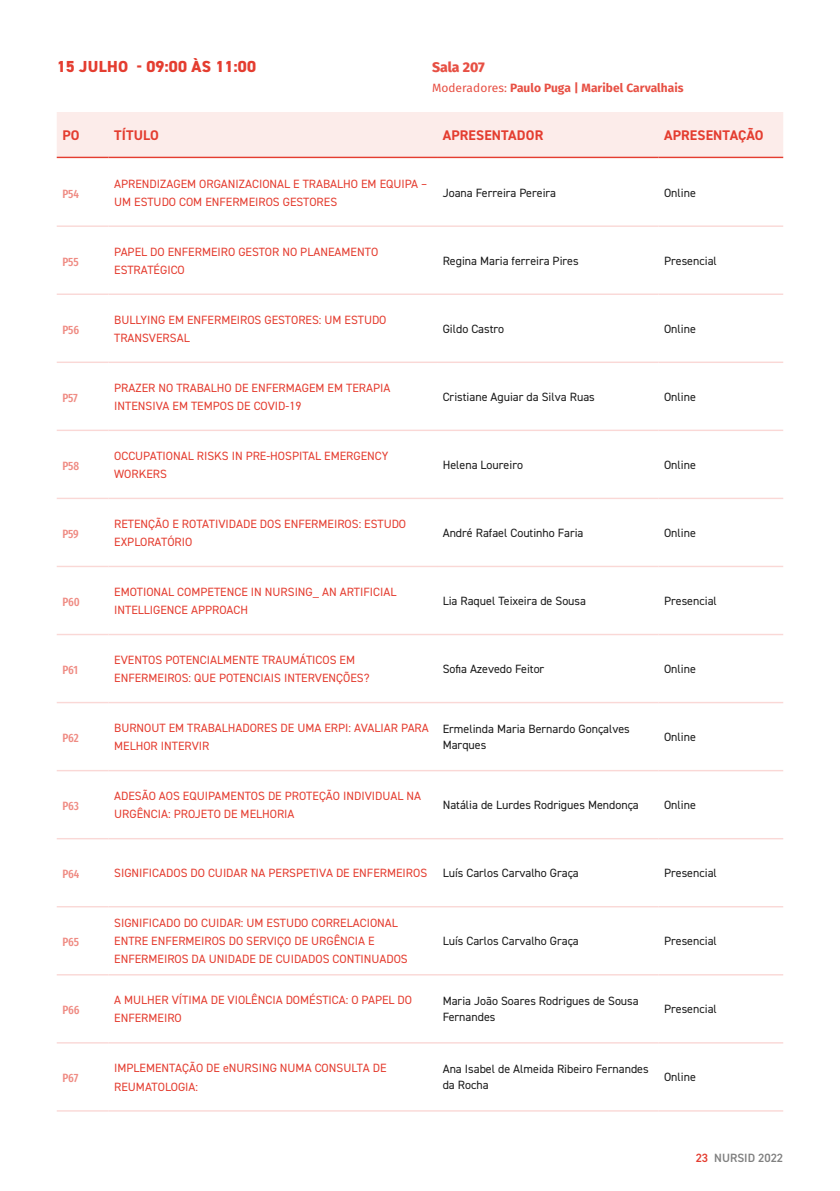
<style>
.page{position:relative;width:840px;height:1191px;background:#fff}
.page>*{position:absolute;margin:0;border:0;box-sizing:border-box;transform-origin:0 0}
.t1{font:800 16px "DIN2014";letter-spacing:.015em;color:#e43d30}
.t2{font:700 14px "DIN2014";letter-spacing:.01em;color:#e43d30}
.t3{font:800 14px "Fira Sans";letter-spacing:-.005em;color:#e75044}
.t4{font:12px/18px "DIN2014";color:#e43d30}
.t5{font:12px/16px "DIN2014";color:#1a1a1a}
.t6{font:500 12px "Fira Sans Compressed";letter-spacing:-.01em;color:#ef8b83}
.t7{font:700 12px "Fira Sans";letter-spacing:.005em;color:#e75044}
.t8{font:600 12px "DIN2014";color:#808080}
.s1{font-weight:400}
.s2{color:#e43d30}
</style>
<div class="page">
<div style="left:57px;top:112px;width:725px;height:45px;background:#fcecea"></div>
<hr style="left:57px;top:225px;width:51px;height:2px;background:#fad8d6">
<hr style="left:108px;top:225px;width:329px;height:2px;background:#fad8d6">
<hr style="left:437px;top:225px;width:221px;height:2px;background:#fad8d6">
<hr style="left:658px;top:225px;width:124px;height:2px;background:#fad8d6">
<hr style="left:57px;top:293px;width:51px;height:2px;background:#fad8d6">
<hr style="left:108px;top:293px;width:329px;height:2px;background:#fad8d6">
<hr style="left:437px;top:293px;width:221px;height:2px;background:#fad8d6">
<hr style="left:658px;top:293px;width:124px;height:2px;background:#fad8d6">
<hr style="left:57px;top:361px;width:51px;height:2px;background:#fad8d6">
<hr style="left:108px;top:361px;width:329px;height:2px;background:#fad8d6">
<hr style="left:437px;top:361px;width:221px;height:2px;background:#fad8d6">
<hr style="left:658px;top:361px;width:124px;height:2px;background:#fad8d6">
<hr style="left:57px;top:429px;width:51px;height:2px;background:#fad8d6">
<hr style="left:108px;top:429px;width:329px;height:2px;background:#fad8d6">
<hr style="left:437px;top:429px;width:221px;height:2px;background:#fad8d6">
<hr style="left:658px;top:429px;width:124px;height:2px;background:#fad8d6">
<hr style="left:57px;top:498px;width:51px;height:1px;background:#fad8d6">
<hr style="left:108px;top:498px;width:329px;height:1px;background:#fad8d6">
<hr style="left:437px;top:498px;width:221px;height:1px;background:#fad8d6">
<hr style="left:658px;top:498px;width:124px;height:1px;background:#fad8d6">
<hr style="left:108px;top:566px;width:329px;height:1px;background:#fad8d6">
<hr style="left:437px;top:566px;width:221px;height:1px;background:#fad8d6">
<hr style="left:658px;top:566px;width:124px;height:1px;background:#fad8d6">
<hr style="left:57px;top:634px;width:51px;height:1px;background:#fad8d6">
<hr style="left:108px;top:634px;width:329px;height:1px;background:#fad8d6">
<hr style="left:437px;top:634px;width:221px;height:1px;background:#fad8d6">
<hr style="left:658px;top:634px;width:124px;height:1px;background:#fad8d6">
<hr style="left:57px;top:702px;width:51px;height:1px;background:#fad8d6">
<hr style="left:108px;top:702px;width:329px;height:1px;background:#fad8d6">
<hr style="left:437px;top:702px;width:221px;height:1px;background:#fad8d6">
<hr style="left:658px;top:702px;width:124px;height:1px;background:#fad8d6">
<hr style="left:658px;top:157px;width:124px;height:1px;background:#e43d30">
<hr style="left:108px;top:770px;width:329px;height:1px;background:#fad8d6">
<hr style="left:437px;top:770px;width:221px;height:1px;background:#fad8d6">
<hr style="left:658px;top:770px;width:124px;height:1px;background:#fad8d6">
<hr style="left:108px;top:838px;width:329px;height:1px;background:#fad8d6">
<hr style="left:437px;top:838px;width:221px;height:1px;background:#fad8d6">
<hr style="left:658px;top:838px;width:124px;height:1px;background:#fad8d6">
<hr style="left:108px;top:906px;width:329px;height:1px;background:#fad8d6">
<hr style="left:437px;top:906px;width:221px;height:1px;background:#fad8d6">
<hr style="left:658px;top:906px;width:124px;height:1px;background:#fad8d6">
<hr style="left:108px;top:974px;width:329px;height:1px;background:#fad8d6">
<hr style="left:437px;top:974px;width:221px;height:1px;background:#fad8d6">
<hr style="left:658px;top:974px;width:124px;height:1px;background:#fad8d6">
<hr style="left:108px;top:1042px;width:329px;height:1px;background:#fad8d6">
<hr style="left:437px;top:1042px;width:221px;height:1px;background:#fad8d6">
<hr style="left:658px;top:1042px;width:124px;height:1px;background:#fad8d6">
<hr style="left:108px;top:1110px;width:329px;height:1px;background:#fad8d6">
<hr style="left:437px;top:1110px;width:221px;height:1px;background:#fad8d6">
<hr style="left:658px;top:1110px;width:124px;height:1px;background:#fad8d6">
<hr style="left:57px;top:566px;width:51px;height:1px;background:#fad8d6">
<hr style="left:57px;top:770px;width:51px;height:1px;background:#fad8d6">
<hr style="left:57px;top:838px;width:51px;height:1px;background:#fad8d6">
<hr style="left:57px;top:906px;width:51px;height:1px;background:#fad8d6">
<hr style="left:57px;top:974px;width:51px;height:1px;background:#fad8d6">
<hr style="left:57px;top:1042px;width:51px;height:1px;background:#fad8d6">
<hr style="left:57px;top:1110px;width:51px;height:1px;background:#fad8d6">
<hr style="left:57px;top:157px;width:51px;height:1px;background:#e43d30">
<hr style="left:108px;top:157px;width:329px;height:1px;background:#e43d30">
<hr style="left:437px;top:157px;width:221px;height:1px;background:#e43d30">
<h1 class="t1" style="left:57px;top:56px;width:201px">15 JULHO - 09:00 ÀS 11:00</h1>
<p class="t3" style="left:432px;top:55px;width:54px">Sala 207</p>
<p class="t7" style="left:432px;top:78px;width:253px"><span class="s1">Moderadores:</span> Paulo Puga | Maribel Carvalhais</p>
<p class="t2" style="left:62px;top:126px;width:19px">PO</p>
<p class="t2" style="left:114px;top:126px;width:46px">TÍTULO</p>
<p class="t2" style="left:442px;top:126px;width:102px">APRESENTADOR</p>
<p class="t2" style="left:663px;top:126px;width:101px">APRESENTAÇÃO</p>
<p class="t6" style="left:62px;top:184px;width:18px">P54</p>
<p class="t4" style="left:114px;top:174px;width:314px">APRENDIZAGEM ORGANIZACIONAL E TRABALHO EM EQUIPA –<br>UM ESTUDO COM ENFERMEIROS GESTORES</p>
<p class="t5" style="left:442px;top:184px;width:115px">Joana Ferreira Pereira</p>
<p class="t5" style="left:663px;top:184px;width:33px">Online</p>
<p class="t6" style="left:62px;top:252px;width:18px">P55</p>
<p class="t4" style="left:114px;top:242px;width:265px">PAPEL DO ENFERMEIRO GESTOR NO PLANEAMENTO<br>ESTRATÉGICO</p>
<p class="t5" style="left:442px;top:252px;width:137px">Regina Maria ferreira Pires</p>
<p class="t5" style="left:663px;top:252px;width:54px">Presencial</p>
<p class="t6" style="left:62px;top:320px;width:18px">P56</p>
<p class="t4" style="left:114px;top:310px;width:274px">BULLYING EM ENFERMEIROS GESTORES: UM ESTUDO<br>TRANSVERSAL</p>
<p class="t5" style="left:442px;top:320px;width:63px">Gildo Castro</p>
<p class="t5" style="left:663px;top:320px;width:33px">Online</p>
<p class="t6" style="left:62px;top:388px;width:17px">P57</p>
<p class="t4" style="left:114px;top:378px;width:277px">PRAZER NO TRABALHO DE ENFERMAGEM EM TERAPIA<br>INTENSIVA EM TEMPOS DE COVID-19</p>
<p class="t5" style="left:442px;top:388px;width:153px">Cristiane Aguiar da Silva Ruas</p>
<p class="t5" style="left:663px;top:388px;width:33px">Online</p>
<p class="t6" style="left:62px;top:456px;width:18px">P58</p>
<p class="t4" style="left:114px;top:447px;width:275px">OCCUPATIONAL RISKS IN PRE-HOSPITAL EMERGENCY<br>WORKERS</p>
<p class="t5" style="left:442px;top:457px;width:82px">Helena Loureiro</p>
<p class="t5" style="left:663px;top:457px;width:33px">Online</p>
<p class="t6" style="left:62px;top:524px;width:18px">P59</p>
<p class="t4" style="left:114px;top:515px;width:293px">RETENÇÃO E ROTATIVIDADE DOS ENFERMEIROS: ESTUDO<br>EXPLORATÓRIO</p>
<p class="t5" style="left:442px;top:525px;width:142px">André Rafael Coutinho Faria</p>
<p class="t5" style="left:663px;top:525px;width:33px">Online</p>
<p class="t6" style="left:62px;top:592px;width:19px">P60</p>
<p class="t4" style="left:114px;top:583px;width:283px">EMOTIONAL COMPETENCE IN NURSING_ AN ARTIFICIAL<br>INTELLIGENCE APPROACH</p>
<p class="t5" style="left:442px;top:593px;width:145px">Lia Raquel Teixeira de Sousa</p>
<p class="t5" style="left:663px;top:593px;width:54px">Presencial</p>
<p class="t6" style="left:62px;top:660px;width:17px">P61</p>
<p class="t4" style="left:114px;top:651px;width:257px">EVENTOS POTENCIALMENTE TRAUMÁTICOS EM<br>ENFERMEIROS: QUE POTENCIAIS INTERVENÇÕES?</p>
<p class="t5" style="left:442px;top:661px;width:103px">Sofia Azevedo Feitor</p>
<p class="t5" style="left:663px;top:661px;width:33px">Online</p>
<p class="t6" style="left:62px;top:728px;width:18px">P62</p>
<p class="t4" style="left:114px;top:719px;width:316px">BURNOUT EM TRABALHADORES DE UMA ERPI: AVALIAR PARA<br>MELHOR INTERVIR</p>
<p class="t5" style="left:442px;top:721px;width:189px">Ermelinda Maria Bernardo Gonçalves<br>Marques</p>
<p class="t5" style="left:663px;top:729px;width:33px">Online</p>
<p class="t6" style="left:62px;top:796px;width:18px">P63</p>
<p class="t4" style="left:114px;top:787px;width:308px">ADESÃO AOS EQUIPAMENTOS DE PROTEÇÃO INDIVIDUAL NA<br>URGÊNCIA: PROJETO DE MELHORIA</p>
<p class="t5" style="left:442px;top:797px;width:197px">Natália de Lurdes Rodrigues Mendonça</p>
<p class="t5" style="left:663px;top:797px;width:33px">Online</p>
<p class="t6" style="left:62px;top:864px;width:19px">P64</p>
<p class="t4" style="left:114px;top:864px;width:314px">SIGNIFICADOS DO CUIDAR NA PERSPETIVA DE ENFERMEIROS</p>
<p class="t5" style="left:442px;top:865px;width:137px">Luís Carlos Carvalho Graça</p>
<p class="t5" style="left:663px;top:865px;width:54px">Presencial</p>
<p class="t6" style="left:62px;top:932px;width:18px">P65</p>
<p class="t6" style="left:62px;top:1000px;width:19px">P66</p>
<p class="t4" style="left:114px;top:914px;width:295px">SIGNIFICADO DO CUIDAR: UM ESTUDO CORRELACIONAL<br>ENTRE ENFERMEIROS DO SERVIÇO DE URGÊNCIA E<br>ENFERMEIROS DA UNIDADE DE CUIDADOS CONTINUADOS</p>
<p class="t5" style="left:442px;top:933px;width:137px">Luís Carlos Carvalho Graça</p>
<p class="t5" style="left:663px;top:933px;width:54px">Presencial</p>
<p class="t4" style="left:114px;top:991px;width:299px">A MULHER VÍTIMA DE VIOLÊNCIA DOMÉSTICA: O PAPEL DO<br>ENFERMEIRO</p>
<p class="t5" style="left:442px;top:993px;width:197px">Maria João Soares Rodrigues de Sousa<br>Fernandes</p>
<p class="t5" style="left:663px;top:1001px;width:54px">Presencial</p>
<p class="t6" style="left:62px;top:1068px;width:17px">P67</p>
<p class="t4" style="left:114px;top:1059px;width:274px">IMPLEMENTAÇÃO DE eNURSING NUMA CONSULTA DE<br>REUMATOLOGIA:</p>
<p class="t5" style="left:442px;top:1061px;width:207px">Ana Isabel de Almeida Ribeiro Fernandes da Rocha</p>
<p class="t5" style="left:663px;top:1069px;width:33px">Online</p>
<p class="t8" style="left:695px;top:1149px;width:89px"><span class="s2">23</span> NURSID 2022</p>
</div>
